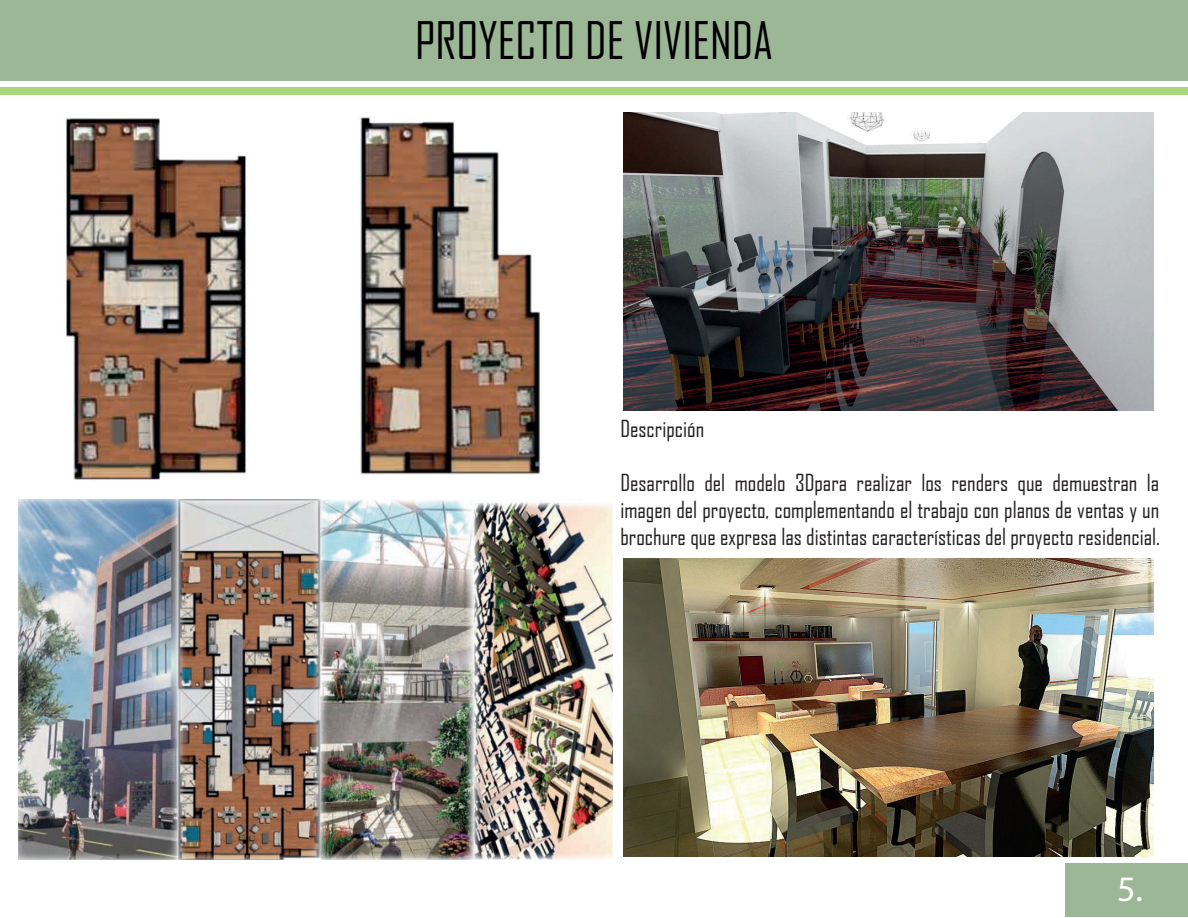
<style>
.page{position:relative;width:1188px;height:918px;background:#fff}
.page>*{position:absolute;margin:0;border:0;box-sizing:border-box;transform-origin:0 0}
.t1{font:49.5px "Agency FB";color:#000001}
.t2{font:36px "Myriad Pro";color:#fff}
.t3{font:22.5px/27px "Agency FB";color:#231f20;text-align:justify}
</style>
<div class="page">
<div style="left:0;top:0;width:1188px;height:80px;background:#9bb796"></div>
<div style="left:0;top:87px;width:1188px;height:8px;background:#a9d57b"></div>
<div style="left:1065px;top:864px;width:123px;height:53px;background:#9bb796"></div>
<img style="left:18px;top:500px;width:594px;height:359px">
<img style="left:623px;top:112px;width:531px;height:298px">
<img style="left:623px;top:558px;width:531px;height:299px">
<img style="left:66px;top:117px;width:475px;height:363px">
<h1 class="t1" style="left:415px;top:10px;width:359px">PROYECTO DE VIVIENDA</h1>
<p class="t3" style="left:620px;top:414px;width:85px">Descripción</p>
<p class="t3" style="left:620px;top:468px;width:541px">Desarrollo del modelo 3Dpara realizar los renders que demuestran la imagen del proyecto, complementando el trabajo con planos de ventas y un brochure que expresa las distintas características del proyecto residencial.</p>
<h2 class="t2" style="left:1117px;top:867px;width:27px">5.</h2>
</div>
